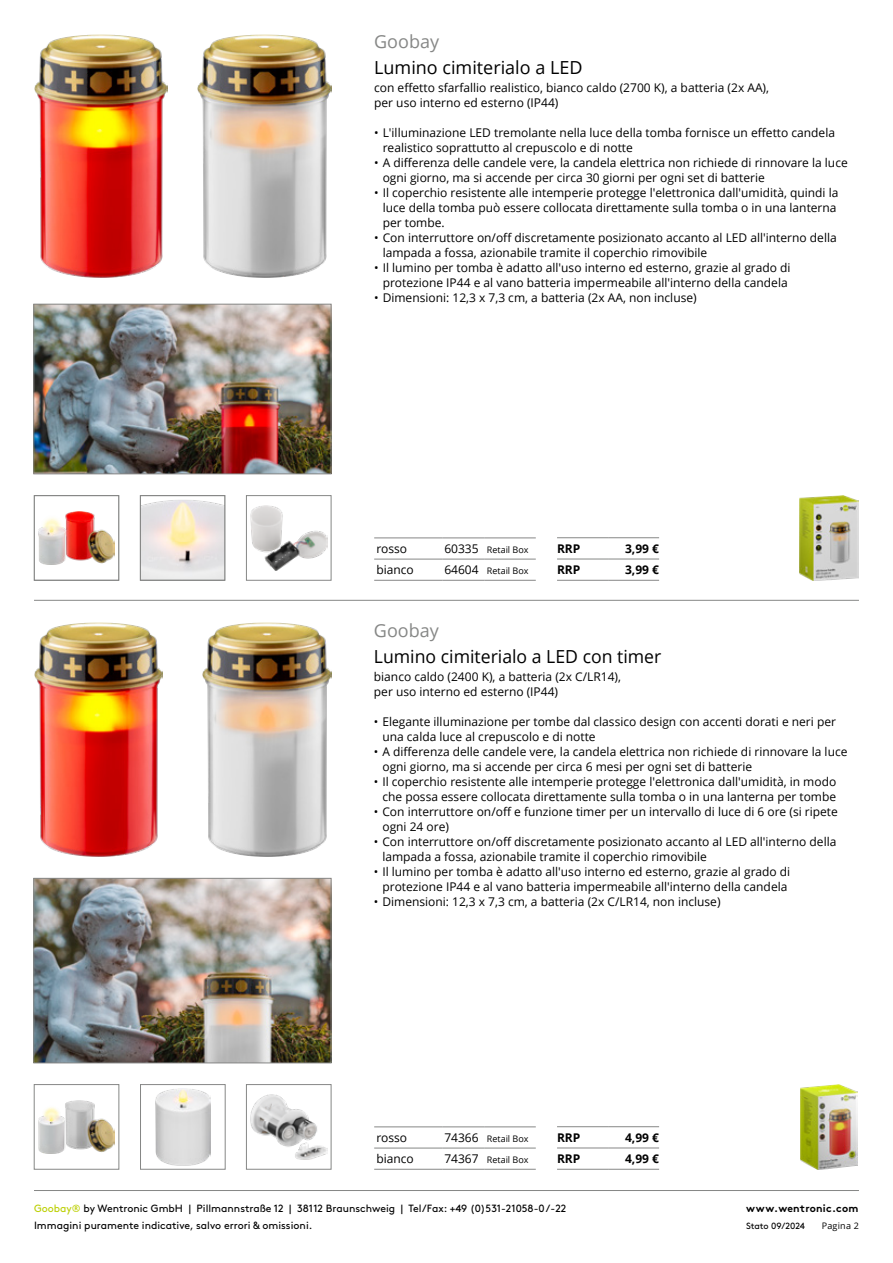
<style>
.page{position:relative;width:893px;height:1263px;background:#fff}
.page>*{position:absolute;margin:0;border:0;box-sizing:border-box;transform-origin:0 0}
.t1{font:18px "Open Sans";color:#000}
.t2{font:18px "Open Sans";color:#868786}
.t3{font:12px/15px "Open Sans";color:#000}
.t4{font:700 12px "Open Sans";color:#000}
.t5{font:10.5px/16.8px "Brown";color:#000}
.t6{font:700 10.5px "Brown";letter-spacing:.025em;color:#000}
.t7{font:9px "Open Sans";color:#000}
.t8{font:9px "Brown";letter-spacing:-.01em;color:#000}
.s1{font-size:12px}
.s2{color:#bbcf00}
</style>
<div class="page">
<hr style="left:34px;top:1190px;width:825px;height:1px;background:#868786">
<hr style="left:34px;top:600px;width:825px;height:1px;background:#868786">
<img style="left:203px;top:623px;width:128px;height:234px">
<img style="left:34px;top:623px;width:128px;height:234px">
<img style="left:250px;top:1094px;width:77px;height:66px">
<div style="left:246px;top:1084px;width:85px;height:85px;border:1px solid #868786"></div>
<img style="left:38px;top:1100px;width:77px;height:53px">
<div style="left:34px;top:1084px;width:85px;height:85px;border:1px solid #868786"></div>
<img style="left:800px;top:1084px;width:58px;height:85px">
<img style="left:155px;top:1089px;width:55px;height:76px">
<div style="left:140px;top:1084px;width:85px;height:85px;border:1px solid #868786"></div>
<img style="left:250px;top:506px;width:77px;height:64px">
<div style="left:246px;top:495px;width:85px;height:85px;border:1px solid #868786"></div>
<img style="left:197px;top:34px;width:134px;height:244px">
<img style="left:34px;top:34px;width:134px;height:244px">
<img style="left:142px;top:500px;width:81px;height:78px">
<div style="left:140px;top:495px;width:85px;height:85px;border:1px solid #868786"></div>
<img style="left:38px;top:512px;width:77px;height:52px">
<div style="left:34px;top:495px;width:85px;height:85px;border:1px solid #868786"></div>
<img style="left:799px;top:495px;width:60px;height:85px">
<img style="left:36px;top:306px;width:293px;height:166px">
<div style="left:34px;top:304px;width:297px;height:170px;border:1px solid #868786"></div>
<img style="left:36px;top:880px;width:293px;height:181px">
<div style="left:34px;top:878px;width:297px;height:185px;border:1px solid #868786"></div>
<hr style="left:557px;top:537px;width:51px;height:1px;background:#868786">
<hr style="left:608px;top:537px;width:51px;height:1px;background:#868786">
<hr style="left:557px;top:559px;width:51px;height:1px;background:#868786">
<hr style="left:608px;top:559px;width:51px;height:1px;background:#868786">
<hr style="left:557px;top:580px;width:51px;height:1px;background:#868786">
<hr style="left:608px;top:580px;width:51px;height:1px;background:#868786">
<hr style="left:557px;top:1126px;width:51px;height:1px;background:#868786">
<hr style="left:608px;top:1126px;width:51px;height:1px;background:#868786">
<hr style="left:557px;top:1148px;width:51px;height:1px;background:#868786">
<hr style="left:608px;top:1148px;width:51px;height:1px;background:#868786">
<hr style="left:557px;top:1169px;width:51px;height:1px;background:#868786">
<hr style="left:608px;top:1169px;width:51px;height:1px;background:#868786">
<hr style="left:374px;top:538px;width:68px;height:1px;background:#868786">
<hr style="left:442px;top:538px;width:43px;height:1px;background:#868786">
<hr style="left:485px;top:538px;width:51px;height:1px;background:#868786">
<hr style="left:374px;top:559px;width:68px;height:1px;background:#868786">
<hr style="left:442px;top:559px;width:43px;height:1px;background:#868786">
<hr style="left:485px;top:559px;width:51px;height:1px;background:#868786">
<hr style="left:374px;top:580px;width:68px;height:1px;background:#868786">
<hr style="left:442px;top:580px;width:43px;height:1px;background:#868786">
<hr style="left:485px;top:580px;width:51px;height:1px;background:#868786">
<hr style="left:374px;top:1126px;width:68px;height:1px;background:#868786">
<hr style="left:442px;top:1126px;width:43px;height:1px;background:#868786">
<hr style="left:485px;top:1126px;width:51px;height:1px;background:#868786">
<hr style="left:374px;top:1148px;width:68px;height:1px;background:#868786">
<hr style="left:442px;top:1148px;width:43px;height:1px;background:#868786">
<hr style="left:485px;top:1148px;width:51px;height:1px;background:#868786">
<hr style="left:374px;top:1169px;width:68px;height:1px;background:#868786">
<hr style="left:442px;top:1169px;width:43px;height:1px;background:#868786">
<hr style="left:485px;top:1169px;width:51px;height:1px;background:#868786">
<h1 class="t2" style="left:374px;top:29px;width:66px">Goobay</h1>
<h1 class="t1" style="left:374px;top:55px;width:210px">Lumino cimiterialo a LED</h1>
<p class="t3" style="left:374px;top:80px;width:396px;line-height:14.4px">con effetto sfarfallio realistico, bianco caldo (2700 K), a batteria (2x AA), per uso interno ed esterno (IP44)</p>
<p class="t3" style="left:383px;top:125px;width:454px;text-indent:-9px">• L'illuminazione LED tremolante nella luce della tomba fornisce un effetto candela realistico soprattutto al crepuscolo e di notte</p>
<p class="t3" style="left:383px;top:155px;width:467px;text-indent:-9px">• A differenza delle candele vere, la candela elettrica non richiede di rinnovare la luce ogni giorno, ma si accende per circa 30 giorni per ogni set di batterie</p>
<p class="t3" style="left:383px;top:185px;width:457px;text-indent:-9px">• Il coperchio resistente alle intemperie protegge l'elettronica dall'umidità, quindi la luce della tomba può essere collocata direttamente sulla tomba o in una lanterna per tombe.</p>
<p class="t3" style="left:383px;top:230px;width:455px;text-indent:-9px">• Con interruttore on/off discretamente posizionato accanto al LED all'interno della lampada a fossa, azionabile tramite il coperchio rimovibile</p>
<p class="t3" style="left:374px;top:260px;width:418px;text-align:center">• Il lumino per tomba è adatto all'uso interno ed esterno, grazie al grado di protezione IP44 e al vano batteria impermeabile all'interno della candela</p>
<p class="t3" style="left:374px;top:290px;width:324px">• Dimensioni: 12,3 x 7,3 cm, a batteria (2x AA, non incluse)</p>
<p class="t3" style="left:376px;top:541px;width:32px">rosso</p>
<p class="t7" style="left:444px;top:544px;width:86px"><span class="s1">60335</span> Retail Box</p>
<p class="t3" style="left:376px;top:562px;width:39px">bianco</p>
<p class="t7" style="left:444px;top:565px;width:86px"><span class="s1">64604</span> Retail Box</p>
<p class="t4" style="left:557px;top:540px;width:25px">RRP</p>
<p class="t4" style="left:625px;top:540px;width:36px">3,99 €</p>
<p class="t4" style="left:557px;top:561px;width:25px">RRP</p>
<p class="t4" style="left:625px;top:561px;width:36px">3,99 €</p>
<h1 class="t2" style="left:374px;top:618px;width:66px">Goobay</h1>
<h1 class="t1" style="left:374px;top:644px;width:289px">Lumino cimiterialo a LED con timer</h1>
<p class="t3" style="left:374px;top:669px;width:249px;line-height:14.4px">bianco caldo (2400 K), a batteria (2x C/LR14), per uso interno ed esterno (IP44)</p>
<p class="t3" style="left:382px;top:713px;width:455px;text-indent:-9px">• Elegante illuminazione per tombe dal classico design con accenti dorati e neri per una calda luce al crepuscolo e di notte</p>
<p class="t3" style="left:382px;top:743px;width:467px;text-indent:-9px">• A differenza delle candele vere, la candela elettrica non richiede di rinnovare la luce ogni giorno, ma si accende per circa 6 mesi per ogni set di batterie</p>
<p class="t3" style="left:374px;top:773px;width:464px;text-align:right">• Il coperchio resistente alle intemperie protegge l'elettronica dall'umidità, in modo che possa essere collocata direttamente sulla tomba o in una lanterna per tombe</p>
<p class="t3" style="left:382px;top:803px;width:457px;text-indent:-9px">• Con interruttore on/off e funzione timer per un intervallo di luce di 6 ore (si ripete ogni 24 ore)</p>
<p class="t3" style="left:382px;top:833px;width:455px;text-indent:-9px">• Con interruttore on/off discretamente posizionato accanto al LED all'interno della lampada a fossa, azionabile tramite il coperchio rimovibile</p>
<p class="t3" style="left:374px;top:863px;width:418px;text-align:center">• Il lumino per tomba è adatto all'uso interno ed esterno, grazie al grado di protezione IP44 e al vano batteria impermeabile all'interno della candela</p>
<p class="t3" style="left:374px;top:893px;width:348px">• Dimensioni: 12,3 x 7,3 cm, a batteria (2x C/LR14, non incluse)</p>
<p class="t3" style="left:376px;top:1130px;width:32px">rosso</p>
<p class="t7" style="left:444px;top:1132px;width:86px"><span class="s1">74366</span> Retail Box</p>
<p class="t3" style="left:376px;top:1151px;width:39px">bianco</p>
<p class="t7" style="left:444px;top:1154px;width:86px"><span class="s1">74367</span> Retail Box</p>
<p class="t4" style="left:557px;top:1129px;width:25px">RRP</p>
<p class="t4" style="left:625px;top:1129px;width:36px">4,99 €</p>
<p class="t4" style="left:557px;top:1150px;width:25px">RRP</p>
<p class="t4" style="left:625px;top:1150px;width:36px">4,99 €</p>
<p class="t5" style="left:34px;top:1199px;width:534px"><span class="s2">Goobay®</span> by Wentronic GmbH | Pillmannstraße 12 | 38112 Braunschweig | Tel/Fax: +49 (0)531-21058-0 /-22<br>Immagini puramente indicative, salvo errori &amp; omissioni.</p>
<p class="t6" style="left:746px;top:1199px;width:114px">www.wentronic.com</p>
<p class="t8" style="left:746px;top:1219px;width:60px">Stato 09/2024</p>
<p class="t7" style="left:822px;top:1219px;width:39px">Pagina 2</p>
</div>
